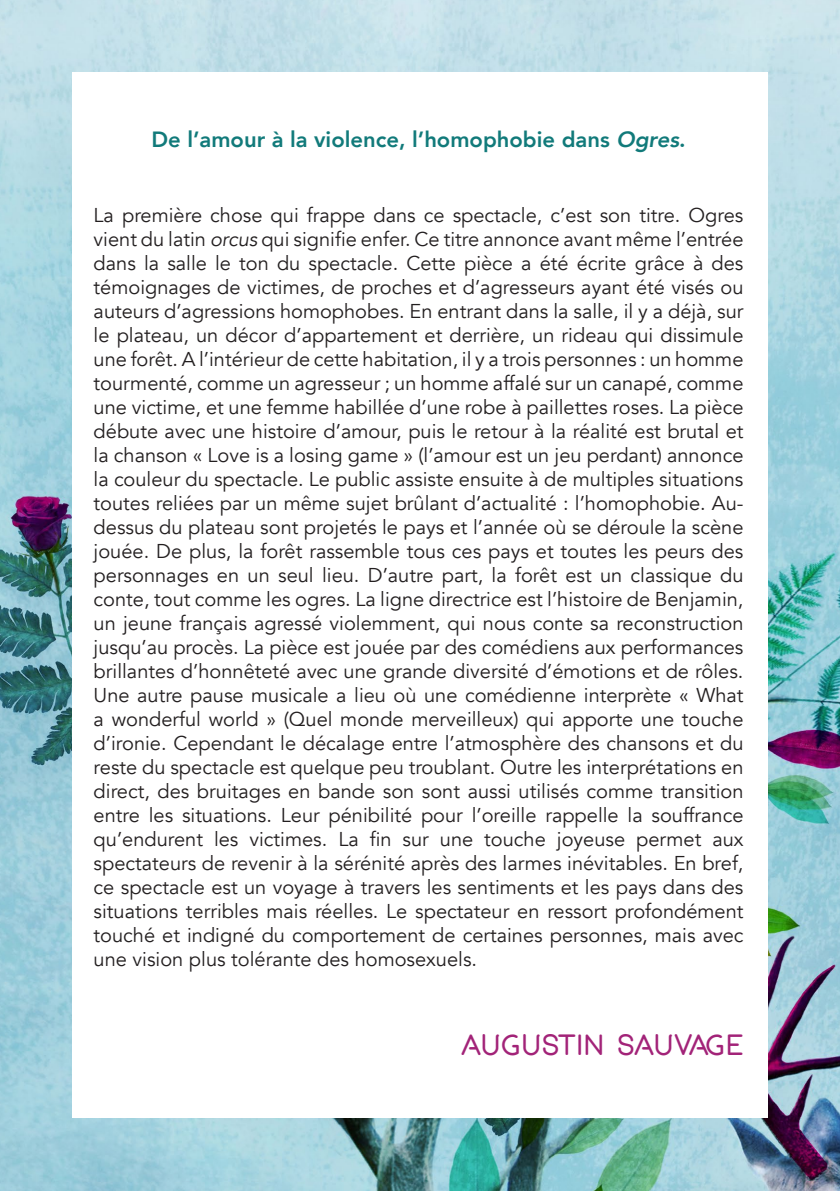
<style>
.page{position:relative;width:840px;height:1191px;background:#fff}
.page>*{position:absolute;margin:0;border:0;box-sizing:border-box;transform-origin:0 0}
.t1{font:28px "Porto";color:#a22378}
.t2{font:800 22px "Avenir";color:#117a7a}
.t3{font:20px/24px "Avenir";color:#231f20;text-align:justify}
.s1{font-style:italic}
</style>
<div class="page">
<img style="left:0;top:0;width:839px;height:1191px">
<div style="left:72px;top:72px;width:695px;height:1046px;background:#fff"></div>
<p class="t2" style="left:151px;top:122px;width:535px">De l’amour à la violence, l’homophobie dans <span class="s1">Ogres</span>.</p>
<p class="t3" style="left:94px;top:203px;width:651px">La première chose qui frappe dans ce spectacle, c’est son titre. Ogres vient du latin <span class="s1">orcus</span> qui signifie enfer. Ce titre annonce avant même l’entrée dans la salle le ton du spectacle. Cette pièce a été écrite grâce à des témoignages de victimes, de proches et d’agresseurs ayant été visés ou auteurs d’agressions homophobes. En entrant dans la salle, il y a déjà, sur le plateau, un décor d’appartement et derrière, un rideau qui dissimule une forêt. A l’intérieur de cette habitation, il y a trois personnes : un homme tourmenté, comme un agresseur ; un homme affalé sur un canapé, comme une victime, et une femme habillée d’une robe à paillettes roses. La pièce débute avec une histoire d’amour, puis le retour à la réalité est brutal et la chanson « Love is a losing game » (l’amour est un jeu perdant) annonce la couleur du spectacle. Le public assiste ensuite à de multiples situations toutes reliées par un même sujet brûlant d’actualité : l’homophobie. Au&shy;dessus du plateau sont projetés le pays et l’année où se déroule la scène jouée. De plus, la forêt rassemble tous ces pays et toutes les peurs des personnages en un seul lieu. D’autre part, la forêt est un classique du conte, tout comme les ogres. La ligne directrice est l’histoire de Benjamin, un jeune français agressé violemment, qui nous conte sa reconstruction jusqu’au procès. La pièce est jouée par des comédiens aux performances brillantes d’honnêteté avec une grande diversité d’émotions et de rôles.<br>Une autre pause musicale a lieu où une comédienne interprète « What a wonderful world » (Quel monde merveilleux) qui apporte une touche d’ironie. Cependant le décalage entre l’atmosphère des chansons et du reste du spectacle est quelque peu troublant. Outre les interprétations en direct, des bruitages en bande son sont aussi utilisés comme transition entre les situations. Leur pénibilité pour l’oreille rappelle la souffrance qu’endurent les victimes. La fin sur une touche joyeuse permet aux spectateurs de revenir à la sérénité après des larmes inévitables. En bref, ce spectacle est un voyage à travers les sentiments et les pays dans des situations terribles mais réelles. Le spectateur en ressort profondément touché et indigné du comportement de certaines personnes, mais avec une vision plus tolérante des homosexuels.</p>
<p class="t1" style="left:460px;top:1031px;width:284px">AUGUSTIN SAUVAGE</p>
</div>
